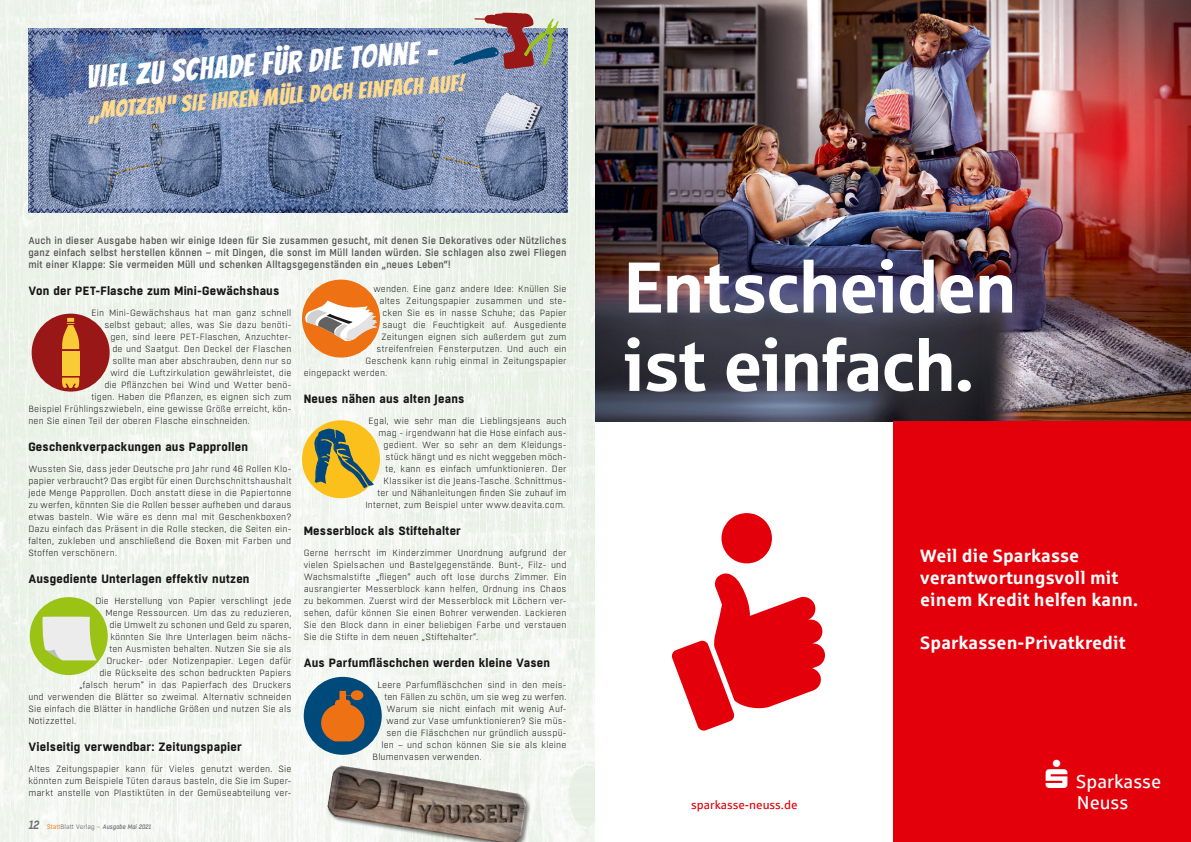
<style>
.page{position:relative;width:1191px;height:842px;background:#fff}
.page>*{position:absolute;margin:0;border:0;box-sizing:border-box;transform-origin:0 0}
.t1{font:72px/78.3px "Sparkasse Head";letter-spacing:.01em;color:#fff}
.Headline{font:31px "Bangers";color:#fff}
.Headline-2{font:23px "Bangers";color:#ffdb8e}
.t2{font:18.7px "Sparkasse Rg";color:#fff}
.t3{font:700 18px/21.8px "Sparkasse Rg";letter-spacing:.005em;color:#fff}
.Subline{font:700 12px "Boxed";letter-spacing:.015em;color:#181716}
.t4{font:12px "Sparkasse Rg";color:#e3000b}
.t5{font:italic 600 12px "Boxed";color:#6e6e6e}
.Einleitung{font:500 10px/12px "Boxed";letter-spacing:.02em;color:#565655;text-align:justify}
.Fließtext{font:300 9px/12px "Boxed";letter-spacing:.015em;color:#181716;text-align:justify}
.t6{font:italic 500 6.5px "Boxed";color:#6e6e6e}
.s1{font-weight:400;font-style:normal;color:#ee7113}
.s2{font-weight:400;font-style:normal}
</style>
<div class="page">
<img style="left:0;top:0;width:595px;height:842px">
<div style="left:304px;top:677px;width:78px;height:78px;background:#00497b;border-radius:50%"></div>
<svg style="left:321px;top:690px;width:43px;height:51px"></svg>
<div style="left:32px;top:314px;width:78px;height:78px;background:#9a1717;border-radius:50%"></div>
<svg style="left:62px;top:318px;width:17px;height:31px"></svg>
<div style="left:62px;top:351px;width:17px;height:24px;background:#f9cb36"></div>
<svg style="left:62px;top:378px;width:17px;height:10px"></svg>
<div style="left:30px;top:597px;width:78px;height:78px;background:#9ac316;border-radius:50%"></div>
<svg style="left:42px;top:616px;width:55px;height:44px"></svg>
<div style="left:302px;top:280px;width:78px;height:78px;background:#ee7113;border-radius:50%"></div>
<svg style="left:303px;top:300px;width:75px;height:43px"></svg>
<div style="left:302px;top:420px;width:78px;height:78px;background:#fcc01c;border-radius:50%"></div>
<svg style="left:314px;top:428px;width:60px;height:60px"></svg>
<img style="left:28px;top:28px;width:539px;height:185px">
<img style="left:326px;top:765px;width:201px;height:77px">
<img style="left:453px;top:13px;width:105px;height:56px">
<img style="left:595px;top:0;width:596px;height:421px">
<div style="left:893px;top:421px;width:298px;height:421px;background:#e3000b"></div>
<svg style="left:671px;top:513px;width:154px;height:218px"></svg>
<p class="Headline" style="left:85px;top:54px;width:353px;rotate:-4deg">Viel zu schade für die Tonne -</p>
<p class="Headline-2" style="left:87px;top:93px;width:378px;rotate:-4deg">„motzen“ Sie Ihren Müll doch einfach auf!</p>
<p class="Einleitung" style="left:28px;top:235px;width:540px">Auch in dieser Ausgabe haben wir einige Ideen für Sie zusammen gesucht, mit denen Sie Dekoratives oder Nützliches ganz einfach selbst herstellen können – mit Dingen, die sonst im Müll landen würden. Sie schlagen also zwei Fliegen mit einer Klappe: Sie vermeiden Müll und schenken Alltagsgegenständen ein „neues Leben“!</p>
<p class="Subline" style="left:28px;top:282px;width:252px">Von der PET-Flasche zum Mini-Gewächshaus</p>
<p class="Fließtext" style="left:91px;top:307px;width:202px">Ein Mini-Gewächshaus hat man ganz schnell</p>
<p class="Fließtext" style="left:104px;top:319px;width:189px">selbst gebaut; alles, was Sie dazu benöti-</p>
<p class="Fließtext" style="left:110px;top:331px;width:183px">gen, sind leere PET-Flaschen, Anzuchter-</p>
<p class="Fließtext" style="left:112px;top:343px;width:180px">de und Saatgut. Den Deckel der Flaschen</p>
<p class="Fließtext" style="left:112px;top:355px;width:180px">sollte man aber abschrauben, denn nur so</p>
<p class="Fließtext" style="left:110px;top:367px;width:183px">wird die Luftzirkulation gewährleistet, die</p>
<p class="Fließtext" style="left:104px;top:379px;width:189px">die Pflänzchen bei Wind und Wetter benö-</p>
<p class="Fließtext" style="left:91px;top:391px;width:202px">tigen. Haben die Pflanzen, es eignen sich zum</p>
<p class="Fließtext" style="left:28px;top:403px;width:265px">Beispiel Frühlingszwiebeln, eine gewisse Größe erreicht, kön-</p>
<p class="Fließtext" style="left:28px;top:415px;width:223px">nen Sie einen Teil der oberen Flasche einschneiden.</p>
<p class="Subline" style="left:28px;top:438px;width:221px">Geschenkverpackungen aus Papprollen</p>
<p class="Fließtext" style="left:28px;top:463px;width:265px">Wussten Sie, dass jeder Deutsche pro Jahr rund 46 Rollen Klo&shy;papier verbraucht? Das ergibt für einen Durchschnittshaushalt jede Menge Papprollen. Doch anstatt diese in die Papiertonne zu werfen, könnten Sie die Rollen besser aufheben und daraus etwas basteln. Wie wäre es denn mal mit Geschenkboxen?<br>Dazu einfach das Präsent in die Rolle stecken, die Seiten ein&shy;falten, zukleben und anschließend die Boxen mit Farben und Stoffen verschönern.</p>
<p class="Subline" style="left:28px;top:570px;width:223px">Ausgediente Unterlagen effektiv nutzen</p>
<p class="Fließtext" style="left:95px;top:595px;width:197px">Die Herstellung von Papier verschlingt jede</p>
<p class="Fließtext" style="left:105px;top:607px;width:188px">Menge Ressourcen. Um das zu reduzieren,</p>
<p class="Fließtext" style="left:109px;top:619px;width:184px">die Umwelt zu schonen und Geld zu sparen,</p>
<p class="Fließtext" style="left:110px;top:631px;width:183px">könnten Sie Ihre Unterlagen beim nächs-</p>
<p class="Fließtext" style="left:109px;top:643px;width:184px">ten Ausmisten behalten. Nutzen Sie sie als</p>
<p class="Fließtext" style="left:106px;top:655px;width:186px">Drucker- oder Notizenpapier. Legen dafür</p>
<p class="Fließtext" style="left:99px;top:667px;width:194px">die Rückseite des schon bedruckten Papiers</p>
<p class="Fließtext" style="left:79px;top:679px;width:214px">„falsch herum” in das Papierfach des Druckers</p>
<p class="Fließtext" style="left:28px;top:691px;width:264px">und verwenden die Blätter so zweimal. Alternativ schneiden</p>
<p class="Fließtext" style="left:28px;top:703px;width:264px">Sie einfach die Blätter in handliche Größen und nutzen Sie als</p>
<p class="Fließtext" style="left:28px;top:715px;width:49px">Notizzettel.</p>
<p class="Subline" style="left:28px;top:738px;width:215px">Vielseitig verwendbar: Zeitungspapier</p>
<p class="Fließtext" style="left:28px;top:763px;width:265px">Altes Zeitungspapier kann für Vieles genutzt werden. Sie könnten zum Beispiele Tüten daraus basteln, die Sie im Super&shy;markt anstelle von Plastiktüten in der Gemüseabteilung ver-</p>
<p class="Fließtext" style="left:373px;top:283px;width:195px">wenden. Eine ganz andere Idee: Knüllen Sie</p>
<p class="Fließtext" style="left:379px;top:295px;width:189px">altes Zeitungspapier zusammen und ste-</p>
<p class="Fließtext" style="left:382px;top:307px;width:185px">cken Sie es in nasse Schuhe; das Papier</p>
<p class="Fließtext" style="left:382px;top:319px;width:185px">saugt die Feuchtigkeit auf. Ausgediente</p>
<p class="Fließtext" style="left:381px;top:331px;width:186px">Zeitungen eignen sich außerdem gut zum</p>
<p class="Fließtext" style="left:376px;top:343px;width:191px">streifenfreien Fensterputzen. Und auch ein</p>
<p class="Fließtext" style="left:365px;top:355px;width:202px">Geschenk kann ruhig einmal in Zeitungspapier</p>
<p class="Fließtext" style="left:304px;top:367px;width:85px">eingepackt werden.</p>
<p class="Subline" style="left:304px;top:390px;width:162px">Neues nähen aus alten Jeans</p>
<p class="Fließtext" style="left:365px;top:415px;width:203px;text-align:right">Egal, wie sehr man die Lieblingsjeans auch mag - irgendwann hat die Hose einfach aus&shy;gedient. Wer so sehr an dem Kleidungs&shy;stück hängt und es nicht weggeben möch-<br>te, kann es einfach umfunktionieren. Der Klassiker ist die Jeans-Tasche. Schnittmus-<br>ter und Nähanleitungen finden Sie zuhauf im Internet, zum Beispiel unter www.deavita.com.</p>
<p class="Subline" style="left:304px;top:522px;width:159px">Messerblock als Stiftehalter</p>
<p class="Fließtext" style="left:304px;top:547px;width:264px">Gerne herrscht im Kinderzimmer Unordnung aufgrund der vielen Spielsachen und Bastelgegenstände. Bunt-, Filz- und Wachsmalstifte „fliegen“ auch oft lose durchs Zimmer. Ein ausrangierter Messerblock kann helfen, Ordnung ins Chaos zu bekommen. Zuerst wird der Messerblock mit Löchern ver&shy;sehen, dafür können Sie einen Bohrer verwenden. Lackieren Sie den Block dann in einer beliebigen Farbe und verstauen Sie die Stifte in dem neuen „Stiftehalter“.</p>
<p class="Subline" style="left:304px;top:654px;width:248px">Aus Parfumfläschchen werden kleine Vasen</p>
<p class="Fließtext" style="left:377px;top:679px;width:191px">Leere Parfumfläschchen sind in den meis-</p>
<p class="Fließtext" style="left:384px;top:691px;width:184px">ten Fällen zu schön, um sie weg zu werfen.</p>
<p class="Fließtext" style="left:386px;top:703px;width:182px">Warum sie nicht einfach mit wenig Auf-</p>
<p class="Fließtext" style="left:386px;top:715px;width:182px">wand zur Vase umfunktionieren? Sie müs-</p>
<p class="Fließtext" style="left:386px;top:727px;width:182px">sen die Fläschchen nur gründlich ausspü-</p>
<p class="Fließtext" style="left:381px;top:739px;width:186px">len – und schon können Sie sie als kleine</p>
<p class="Fließtext" style="left:372px;top:751px;width:111px">Blumenvasen verwenden.</p>
<p class="t5" style="left:28px;top:816px;width:12px">12</p>
<p class="t6" style="left:47px;top:822px;width:106px"><span class="s1">Statt</span><span class="s2">Blatt Verlag –</span> Ausgabe Mai 2021</p>
<p class="t1" style="left:625px;top:245px;width:392px">Entscheiden ist einfach.</p>
<p class="t3" style="left:920px;top:544px;width:220px">Weil die Sparkasse verantwortungsvoll mit einem Kredit helfen kann.</p>
<p class="t3" style="left:920px;top:631px;width:207px">Sparkassen-Privatkredit</p>
<p class="t2" style="left:1076px;top:770px;width:86px">Sparkasse</p>
<p class="t4" style="left:691px;top:798px;width:108px">sparkasse-neuss.de</p>
<p class="t2" style="left:1077px;top:791px;width:53px">Neuss</p>
</div>
